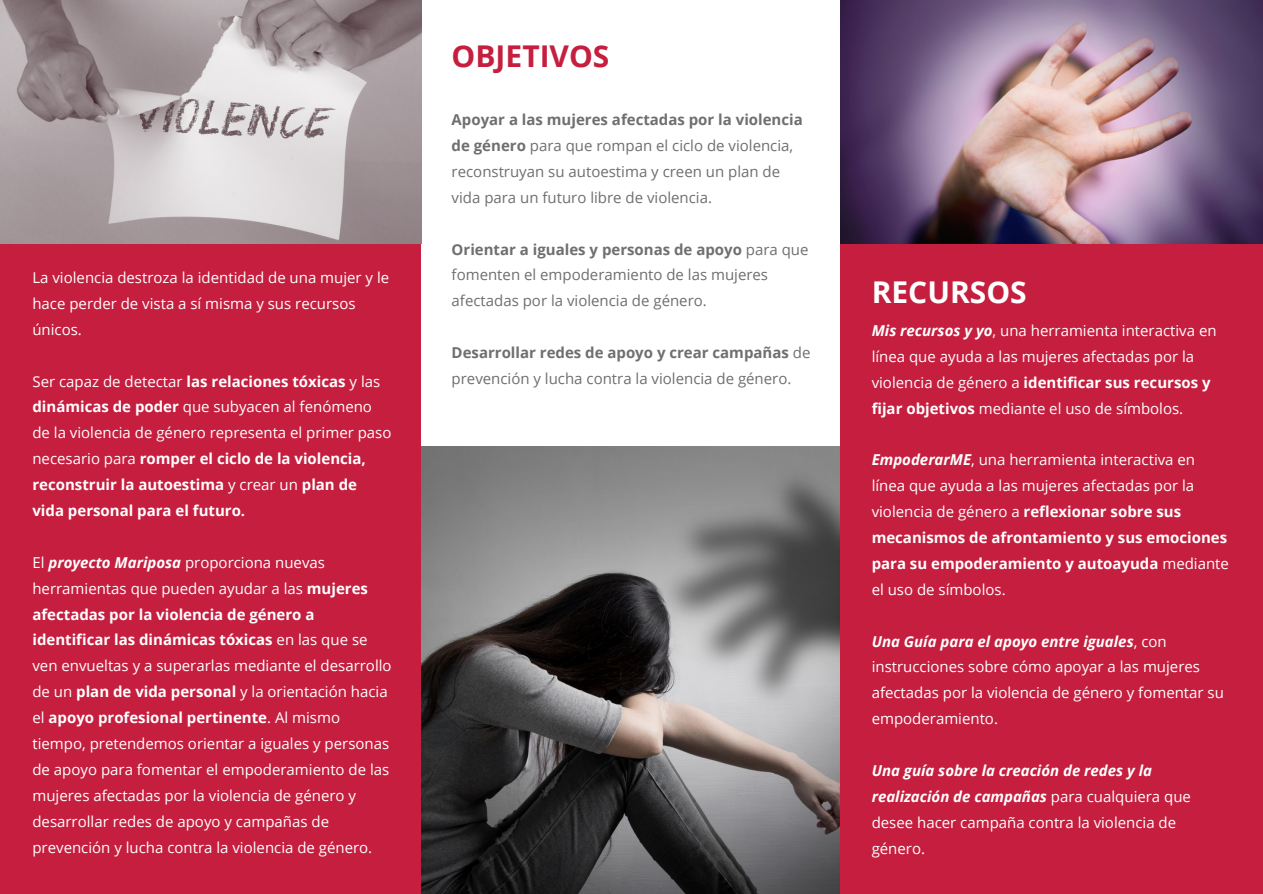
<style>
.page{position:relative;width:1263px;height:894px;background:#fff}
.page>*{position:absolute;margin:0;border:0;box-sizing:border-box;transform-origin:0 0}
.t1{font:700 30px "Open Sans";color:#c51e3e}
.t2{font:700 30px "Open Sans";color:#fff}
.t3{font:15px/25.8px "Open Sans";color:#fff}
.t4{font:15px/25.8px "Open Sans";color:#706e6e}
.t5{font:700 15px/25.8px "Open Sans";color:#fff}
.s1{font-weight:400}
.s2{font-weight:700;font-style:italic}
.s3{font-weight:700}
</style>
<div class="page">
<div style="left:0;top:236px;width:421px;height:657px;background:#c51e3e"></div>
<img style="left:0;top:0;width:421px;height:243px">
<img style="left:421px;top:446px;width:419px;height:447px">
<div style="left:840px;top:219px;width:423px;height:674px;background:#c51e3e"></div>
<img style="left:840px;top:0;width:423px;height:243px">
<p class="t3" style="left:32px;top:264px;width:358px">La violencia destroza la identidad de una mujer y le hace perder de vista a sí misma y sus recursos únicos.</p>
<p class="t5" style="left:32px;top:368px;width:361px"><span class="s1">Ser capaz de detectar</span> las relaciones tóxicas <span class="s1">y las </span>dinámicas de poder <span class="s1">que subyacen al fenómeno de la violencia de género representa el primer paso necesario para</span> romper el ciclo de la violencia, reconstruir la autoestima <span class="s1">y crear un</span> plan de vida personal para el futuro.</p>
<p class="t3" style="left:32px;top:549px;width:361px">El <span class="s2">proyecto Mariposa</span> proporciona nuevas herramientas que pueden ayudar a las <span class="s3">mujeres afectadas por la violencia de género a identificar las dinámicas tóxicas</span> en las que se ven envueltas y a superarlas mediante el desarrollo de un <span class="s3">plan de vida personal</span> y la orientación hacia el <span class="s3">apoyo profesional pertinente</span>. Al mismo tiempo, pretendemos orientar a iguales y personas de apoyo para fomentar el empoderamiento de las mujeres afectadas por la violencia de género y desarrollar redes de apoyo y campañas de prevención y lucha contra la violencia de género.</p>
<h1 class="t1" style="left:452px;top:35px;width:159px">OBJETIVOS</h1>
<p class="t4" style="left:452px;top:106px;width:353px"><span class="s3">Apoyar a las mujeres afectadas por la violencia de género</span> para que rompan el ciclo de violencia, reconstruyan su autoestima y creen un plan de vida para un futuro libre de violencia.</p>
<p class="t4" style="left:452px;top:236px;width:358px"><span class="s3">Orientar a iguales y personas de apoyo</span> para que fomenten el empoderamiento de las mujeres afectadas por la violencia de género.</p>
<p class="t4" style="left:452px;top:339px;width:360px"><span class="s3">Desarrollar redes de apoyo y crear campañas</span> de prevención y lucha contra la violencia de género.</p>
<h1 class="t2" style="left:872px;top:271px;width:156px">RECURSOS</h1>
<p class="t3" style="left:872px;top:317px;width:346px"><span class="s2">Mis recursos y yo</span>, una herramienta interactiva en línea que ayuda a las mujeres afectadas por la violencia de género a <span class="s3">identificar sus recursos y fijar objetivos</span> mediante el uso de símbolos.</p>
<p class="t3" style="left:872px;top:446px;width:359px"><span class="s2">EmpoderarME</span>, una herramienta interactiva en línea que ayuda a las mujeres afectadas por la violencia de género a <span class="s3">reflexionar sobre sus mecanismos de afrontamiento y sus emociones para su empoderamiento y autoayuda</span> mediante el uso de símbolos.</p>
<p class="t3" style="left:872px;top:627px;width:354px"><span class="s2">Una Guía para el apoyo entre iguales</span>, con instrucciones sobre cómo apoyar a las mujeres afectadas por la violencia de género y fomentar su empoderamiento.</p>
<p class="t3" style="left:872px;top:757px;width:321px"><span class="s2">Una guía sobre la creación de redes y la realización de campañas</span> para cualquiera que desee hacer campaña contra la violencia de género.</p>
</div>
